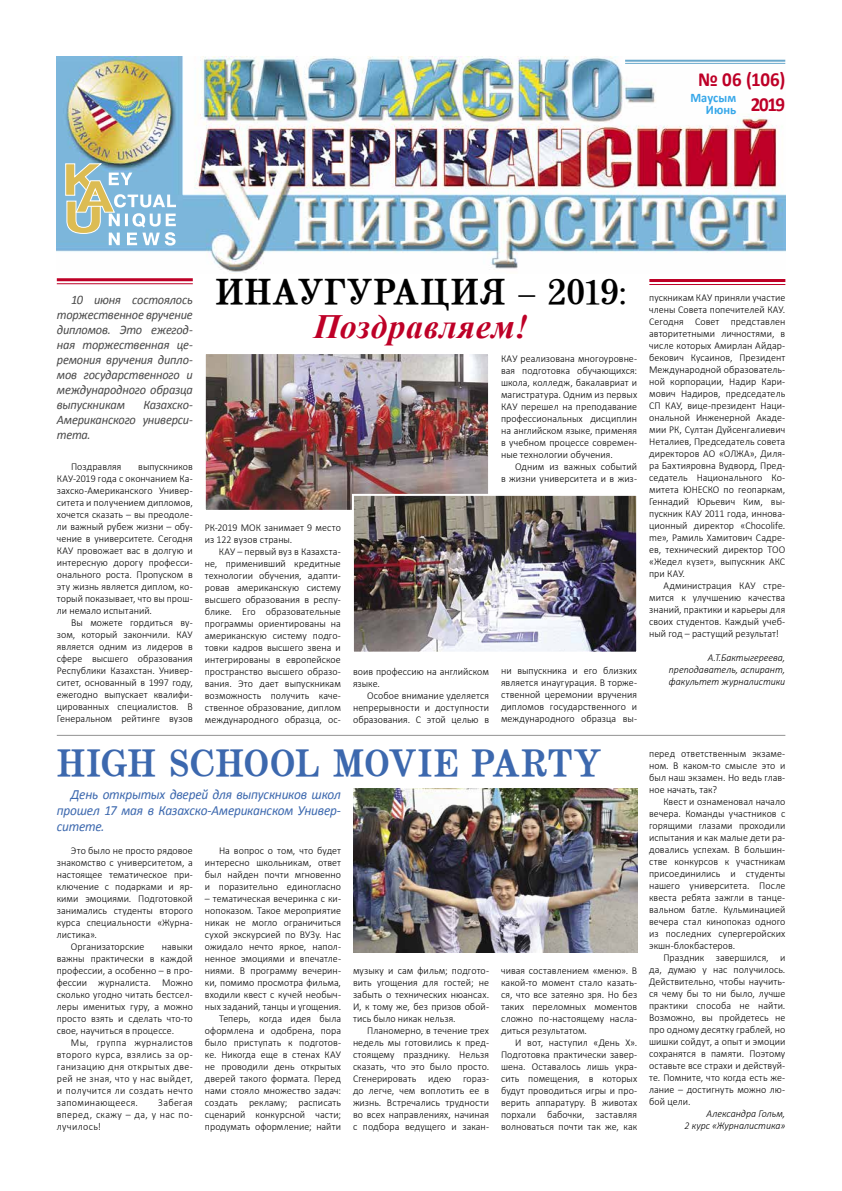
<style>
.page{position:relative;width:842px;height:1191px;background:#fff}
.page>*{position:absolute;margin:0;border:0;box-sizing:border-box;transform-origin:0 0}
.t1{font:700 37px "Century.kz";letter-spacing:.005em;color:#3c68ae}
.t2{font:700 35px "Century.kz";letter-spacing:.025em;color:#000}
.t3{font:italic 700 34px "Times New Roman";letter-spacing:.015em;color:#be0027}
.t4{font:700 20px/24.5px "Calibri";letter-spacing:-.04em;color:#be0027;text-align:right;scale:.95 1}
.t5{font:italic 14px/16px "Calibri";letter-spacing:-.015em;color:#3c68ae;text-align:justify;scale:.95 1}
.t6{font:italic 13px/15px "Calibri";letter-spacing:-.015em;color:#484848;text-align:justify;scale:.95 1}
.t7{font:700 13px/12px "Calibri";letter-spacing:.01em;color:#36a7e9;text-align:right;scale:.95 1}
.t8{font:300 10.5px/12px "Calibri";letter-spacing:.005em;color:#000;text-align:justify;scale:.95 1}
.t9{font:italic 300 10.5px/12px "Calibri";color:#000;text-align:justify;scale:.95 1}
</style>
<div class="page">
<img style="left:57px;top:57px;width:728px;height:216px">
<hr style="left:625px;top:60px;width:160px;height:2px;background:#6aa8cb">
<hr style="left:625px;top:63px;width:160px;height:1px;background:#6aa8cb">
<svg style="left:65px;top:163px;width:111px;height:82px;background:#a3c3c9"></svg>
<hr style="left:57px;top:735px;width:728px;height:1px;background:#939393">
<img style="left:353px;top:788px;width:285px;height:165px">
<hr style="left:57px;top:278px;width:136px;height:3px;background:#be0027">
<hr style="left:57px;top:283px;width:136px;height:1px;background:#be0027">
<hr style="left:649px;top:279px;width:136px;height:3px;background:#be0027">
<hr style="left:649px;top:284px;width:136px;height:1px;background:#be0027">
<img style="left:207px;top:355px;width:280px;height:154px">
<div style="left:204px;top:352px;width:286px;height:160px;border:2px solid #fff"></div>
<img style="left:355px;top:497px;width:280px;height:153px">
<div style="left:352px;top:494px;width:286px;height:159px;border:2px solid #fff"></div>
<h3 class="t4" style="left:698px;top:67px;width:93px">№ 06 (106)<br>2019</h3>
<p class="t7" style="left:690px;top:92px;width:50px">Маусым<br>Июнь</p>
<h2 class="t2" style="left:215px;top:272px;width:413px">ИНАУГУРАЦИЯ — 2019:</h2>
<h3 class="t3" style="left:314px;top:303px;width:216px">Поздравляем!</h3>
<p class="t6" style="left:57px;top:292px;width:145px;text-indent:14px">10 июня состоялось торжественное вручение дипломов. Это ежегод&shy;ная торжественная це&shy;ремония вручения дипло&shy;мов государственного и международного образца выпускникам</p>
<p class="t8" style="left:501px;top:352px;width:145px">КАУ реализована многоуровне&shy;вая подготовка обучающихся: школа, колледж, бакалавриат и магистратура. Одним из первых КАУ перешел на преподавание профессиональных дисциплин на английском языке, применяя в учебном процессе современ&shy;ные технологии обучения.</p>
<p class="t8" style="left:501px;top:460px;width:145px;text-align:right">Одним из важных событий<br>в жизни университета и в жиз-</p>
<p class="t6" style="left:57px;top:397px;width:145px;text-indent:87px">Казахско-Американского универси&shy;тета.</p>
<p class="t8" style="left:71px;top:460px;width:55px">Поздравляя</p>
<p class="t8" style="left:57px;top:460px;width:145px;text-indent:81px">выпускников КАУ-2019 года с окончанием Ка&shy;захско-Американского Универ&shy;ситета и получением дипломов, хочется сказать – вы преодоле&shy;ли важный рубеж жизни – обу&shy;чение в университете. Сегодня КАУ провожает вас в долгую и интересную дорогу професси&shy;онального роста. Пропуском в эту жизнь является диплом, ко&shy;торый показывает, что вы прош&shy;ли немало испытаний.</p>
<p class="t8" style="left:57px;top:616px;width:145px;text-indent:14px">Вы можете гордиться ву&shy;зом, который закончили. КАУ является одним из лидеров в сфере высшего образования Республики Казахстан. Универ&shy;ситет, основанный в 1997 году, ежегодно выпускает квалифи&shy;цированных специалистов. В Генеральном рейтинге вузов</p>
<p class="t8" style="left:205px;top:521px;width:145px">РК-2019 МОК занимает 9 место из 122 вузов страны.</p>
<p class="t8" style="left:205px;top:545px;width:145px;text-indent:14px">КАУ – первый вуз в Казахста&shy;не, применивший кредитные технологии обучения, адапти&shy;ровав американскую систему высшего образования в респу&shy;блике. Его образовательные программы ориентированы на американскую систему подго&shy;товки кадров высшего звена и интегрированы в европейское пространство высшего образо&shy;вания. Это дает выпускникам возможность получить каче&shy;ственное образование, диплом международного образца, ос-</p>
<p class="t8" style="left:501px;top:664px;width:145px">ни выпускника и его близких является инаугурация. В торже&shy;ственной церемонии вручения дипломов государственного и международного образца вы-</p>
<h1 class="t1" style="left:57px;top:742px;width:546px">HIGH SCHOOL MOVIE PARTY</h1>
<p class="t8" style="left:353px;top:665px;width:145px">воив профессию на английском языке.</p>
<p class="t8" style="left:353px;top:689px;width:145px;text-indent:14px">Особое внимание уделяется непрерывности и доступности образования. С этой целью в</p>
<h3 class="t5" style="left:57px;top:786px;width:301px;text-indent:14px">День открытых дверей для выпускников школ прошел 17 мая в Казахско-Американском Универ&shy;ситете.</h3>
<p class="t8" style="left:71px;top:844px;width:130px">Это было не просто рядовое</p>
<p class="t8" style="left:57px;top:856px;width:145px">знакомство с университетом, а</p>
<p class="t8" style="left:57px;top:868px;width:145px">настоящее тематическое при-</p>
<p class="t8" style="left:57px;top:880px;width:145px">ключение с подарками и яр-</p>
<p class="t8" style="left:57px;top:892px;width:145px">кими эмоциями. Подготовкой</p>
<p class="t8" style="left:57px;top:904px;width:145px">занимались студенты второго</p>
<p class="t8" style="left:57px;top:916px;width:145px">курса специальности «Журна-</p>
<p class="t8" style="left:57px;top:928px;width:44px">листика».</p>
<p class="t8" style="left:71px;top:940px;width:79px">Организаторские</p>
<p class="t8" style="left:57px;top:940px;width:145px;text-indent:105px">навыки важны практически в каждой профессии, а особенно – в про&shy;фессии журналиста. Можно сколько угодно читать бестсел&shy;леры именитых гуру, а можно просто взять и сделать что-то свое, научиться в процессе.</p>
<p class="t8" style="left:57px;top:1036px;width:145px;text-indent:14px">Мы, группа журналистов второго курса, взялись за ор&shy;ганизацию дня открытых две&shy;рей не зная, что у нас выйдет, и получится ли создать нечто запоминающееся.</p>
<p class="t8" style="left:57px;top:1096px;width:145px;text-indent:101px">Забегая вперед, скажу – да, у нас по&shy;лучилось!</p>
<p class="t8" style="left:205px;top:844px;width:145px;text-indent:14px">На вопрос о том, что будет интересно школьникам, ответ был найден почти мгновенно и поразительно единогласно</p>
<p class="t8" style="left:205px;top:892px;width:145px;text-align:right">– тематическая вечеринка с ки&shy;нопоказом. Такое мероприятие никак не могло ограничиться сухой экскурсией по ВУЗу. Нас ожидало нечто яркое, напол&shy;ненное эмоциями и впечатле&shy;ниями. В программу вечерин&shy;ки, помимо просмотра фильма, входили квест с кучей необыч&shy;ных заданий, танцы и угощения.<br>Теперь, когда идея была оформлена и одобрена, пора было приступать к подготов&shy;ке. Никогда еще в стенах КАУ не проводили день открытых дверей такого формата. Перед нами стояло множество задач: создать рекламу; расписать сценарий конкурсной части; продумать оформление; найти</p>
<p class="t8" style="left:353px;top:964px;width:145px">музыку и сам фильм; подгото&shy;вить угощения для гостей; не забыть о технических нюансах.<br>И, к тому же, без призов обой&shy;тись было никак нельзя.</p>
<p class="t8" style="left:353px;top:1024px;width:145px;text-indent:14px">Планомерно, в течение трех недель мы готовились к пред&shy;стоящему празднику. Нельзя сказать, что это было просто.<br>Сгенерировать идею гораз&shy;до легче, чем воплотить ее в жизнь. Встречались трудности во всех направлениях, начиная с подбора ведущего и закан-</p>
<p class="t8" style="left:501px;top:964px;width:145px">чивая составлением «меню». В какой-то момент стало казать&shy;ся, что все затеяно зря. Но без таких переломных моментов сложно по-настоящему насла&shy;диться результатом.</p>
<p class="t8" style="left:501px;top:1036px;width:145px;text-indent:14px">И вот, наступил «День Х».<br>Подготовка практически завер&shy;шена. Оставалось лишь укра&shy;сить помещения, в которых будут проводиться игры и про&shy;верить аппаратуру. В животах порхали бабочки, заставляя волноваться почти так же, как</p>
<p class="t8" style="left:649px;top:291px;width:145px">пускникам КАУ приняли участие члены Совета попечителей КАУ.<br>Сегодня Совет представлен авторитетными личностями, в числе которых Амирлан Айдар&shy;бекович Кусаинов, Президент Международной образователь&shy;ной корпорации, Надир Кари&shy;мович Надиров, председатель СП КАУ, вице-президент Наци&shy;ональной Инженерной Акаде&shy;мии РК, Султан Дуйсенгалиевич Неталиев, Председатель совета директоров АО «ОЛЖА», Диля&shy;ра Бахтияровна Вудворд, Пред&shy;седатель Национального Ко&shy;митета ЮНЕСКО по геопаркам, Геннадий Юрьевич Ким, вы&shy;пускник КАУ 2011 года, иннова&shy;ционный директор «Chocolife. me», Рамиль Хамитович Садре&shy;ев, технический директор ТОО «Жедел күзет», выпускник АКС при КАУ.</p>
<p class="t8" style="left:649px;top:579px;width:145px;text-indent:14px">Администрация КАУ стре&shy;мится к улучшению качества знаний, практики и карьеры для своих студентов. Каждый учеб&shy;ный год – растущий результат!</p>
<p class="t9" style="left:669px;top:651px;width:124px;text-indent:39px">А.Т.Бактыгереева, преподаватель, аспирант, факультет журналистики</p>
<p class="t8" style="left:649px;top:747px;width:145px">перед ответственным экзаме&shy;ном. В каком-то смысле это и был наш экзамен. Но ведь глав&shy;ное начать, так?</p>
<p class="t8" style="left:649px;top:795px;width:145px;text-indent:14px">Квест и ознаменовал начало вечера. Команды участников с горящими глазами проходили испытания и как малые дети ра&shy;довались успехам. В большин&shy;стве конкурсов к участникам присоединились и студенты нашего университета. После квеста ребята зажгли в танце&shy;вальном батле. Кульминацией вечера стал кинопоказ одного из последних супергеройских экшн-блокбастеров.</p>
<p class="t8" style="left:649px;top:951px;width:145px;text-indent:14px">Праздник завершился, и да, думаю у нас получилось.<br>Действительно, чтобы научить&shy;ся чему бы то ни было, лучше практики способа не найти.<br>Возможно, вы пройдетесь не про одному десятку граблей, но шишки сойдут, а опыт и эмоции сохранятся в памяти. Поэтому оставьте все страхи и действуй&shy;те. Помните, что когда есть же&shy;лание – достигнуть можно лю&shy;бой цели.</p>
<p class="t9" style="left:684px;top:1107px;width:108px;text-align:right">Александра Гольм,<br>2 курс «Журналистика»</p>
</div>
